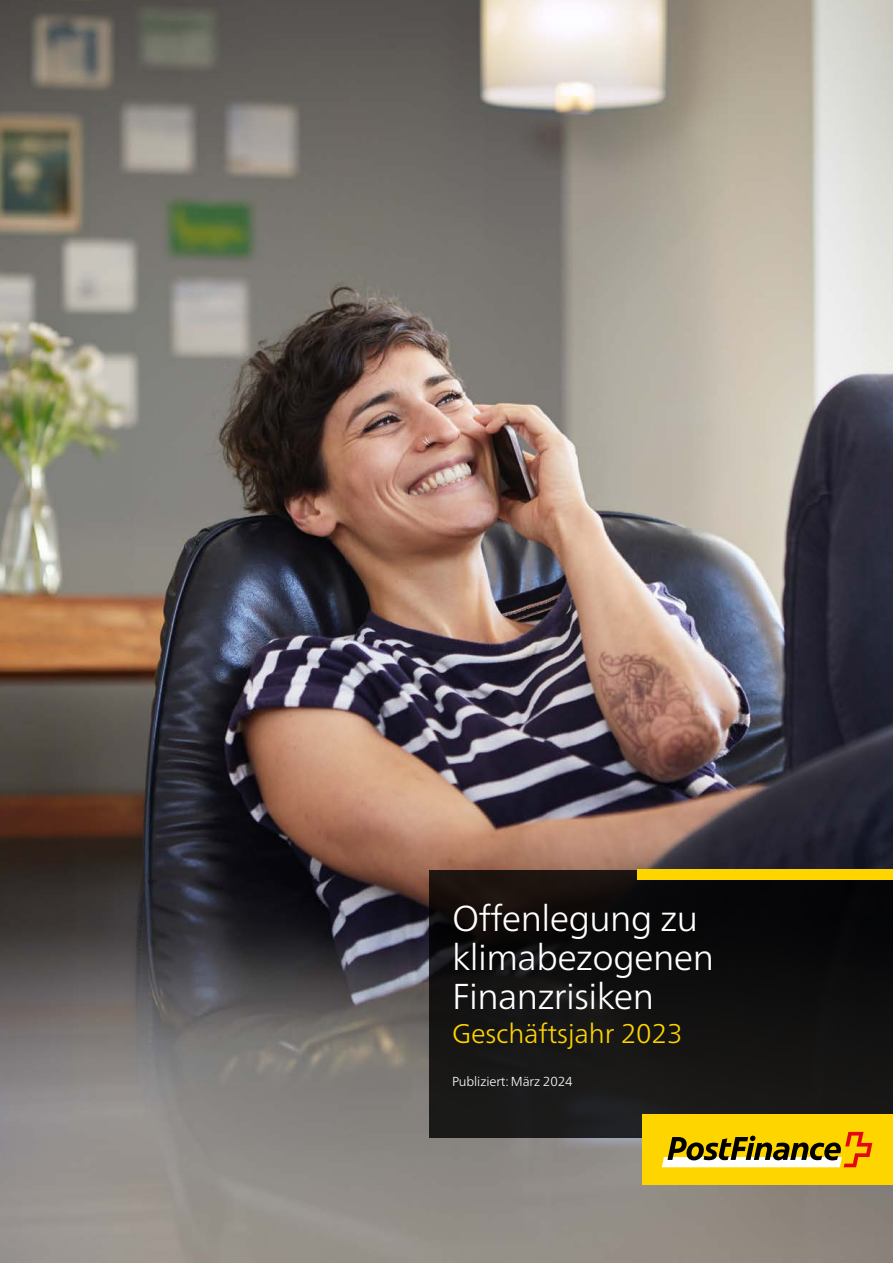
<style>
.page{position:relative;width:893px;height:1263px;background:#fff}
.page>*{position:absolute;margin:0;border:0;box-sizing:border-box;transform-origin:0 0}
.t1{font:300 36px/39px "Frutiger Neue LT Pro";letter-spacing:-.015em;color:#fff}
.t2{font:300 27px "Frutiger Neue LT Pro";letter-spacing:-.005em;color:#ffd500}
.t3{font:300 13.05px "Frutiger Neue LT Pro";letter-spacing:-.01em;color:#fff}
</style>
<div class="page">
<img style="left:0;top:0;width:893px;height:1263px">
<svg style="left:429px;top:870px;width:464px;height:267px;background:#121111"></svg>
<div style="left:638px;top:870px;width:255px;height:10px;background:#ffd500"></div>
<svg style="left:642px;top:1114px;width:251px;height:70px;background:#e3be16"></svg>
<p class="t1" style="left:452px;top:899px;width:264px">Offenlegung zu klimabezogenen<br>Finanzrisiken</p>
<p class="t2" style="left:452px;top:1018px;width:232px">Geschäftsjahr 2023</p>
<p class="t3" style="left:452px;top:1074px;width:122px">Publiziert: März 2024</p>
</div>
